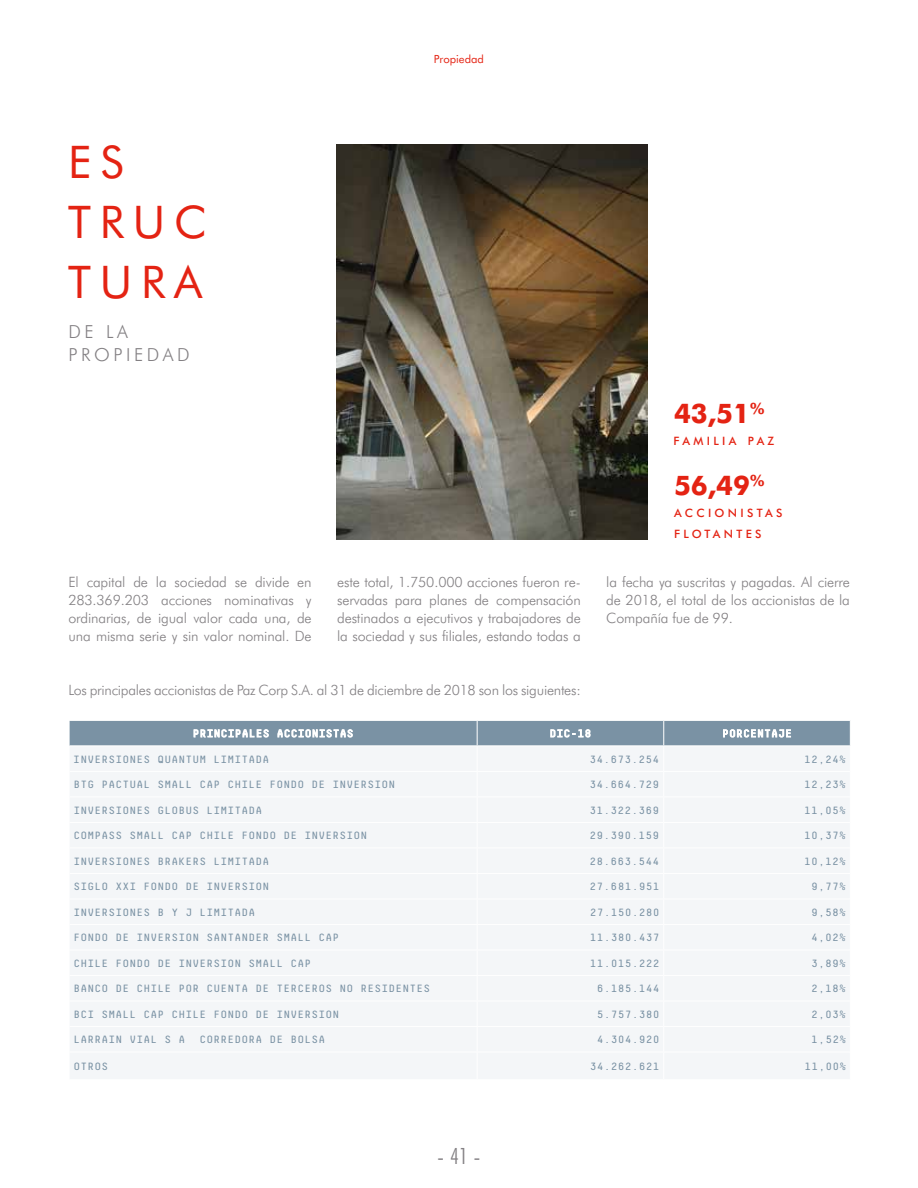
<style>
.page{position:relative;width:918px;height:1188px;background:#fff}
.page>*{position:absolute;margin:0;border:0;box-sizing:border-box;transform-origin:0 0}
.t1{font:45px/60px "Futura BT";letter-spacing:.2em;color:#e42313}
.t2{font:700 27px "Futura BT";color:#e42313}
.t3{font:300 22.5px "Futura BT";color:#838083}
.t4{font:300 18px/22.5px "Futura BT";letter-spacing:.2em;color:#838083}
.t5{font:300 14.25px/18px "Futura BT";letter-spacing:-.01em;color:#838083;text-align:justify}
.t6{font:500 11.55px/21px "Futura BT";letter-spacing:.285em;color:#e42313}
.t7{font:11.25px "Futura BT";color:#e42313}
.t8{font:10.5px "Decima Mono";letter-spacing:.01em;color:#7a92a4;scale:1.09 1}
.s1{font-stretch:condensed}
</style>
<div class="page">
<img style="left:337px;top:144px;width:311px;height:396px">
<svg style="left:69px;top:720px;width:781px;height:359px"></svg>
<p class="t7" style="left:434px;top:52px;width:52px">Propiedad</p>
<h1 class="t1" style="left:68px;top:132px;width:140px">ES<br>TRUC<br>TURA</h1>
<h3 class="t4" style="left:68px;top:320px;width:123px">DE LA<br>PROPIEDAD</h3>
<h3 class="t5" style="left:337px;top:573px;width:245px">este total, 1.750.000 acciones fueron re&shy;servadas para planes de compensación destinados a ejecutivos y trabajadores de la sociedad y sus filiales, estando todas a</h3>
<h3 class="t5" style="left:68px;top:681px;width:514px">Los principales accionistas de Paz Corp S.A. al 31 de diciembre de 2018 son los siguientes:</h3>
<h3 class="t5" style="left:68px;top:573px;width:245px">El capital de la sociedad se divide en 283.369.203 acciones nominativas y ordinarias, de igual valor cada una, de una misma serie y sin valor nominal. De</h3>
<h2 class="t2" style="left:674px;top:397px;width:92px">43,51<sup>%</sup></h2>
<p class="t6" style="left:674px;top:430px;width:102px">FAMILIA PAZ</p>
<h2 class="t2" style="left:674px;top:469px;width:92px">56,49<sup>%</sup></h2>
<p class="t6" style="left:674px;top:502px;width:110px">ACCIONISTAS<br>FLOTANTES</p>
<h3 class="t5" style="left:606px;top:573px;width:245px">la fecha ya suscritas y pagadas. Al cierre de 2018, el total de los accionistas de la Compañía fue de 99.</h3>
<p class="t8" style="left:73px;top:753px;width:181px">INVERSIONES QUANTUM LIMITADA</p>
<p class="t8" style="left:590px;top:753px;width:66px">34.673.254</p>
<p class="t8" style="left:804px;top:753px;width:40px">12,24%</p>
<p class="t8" style="left:73px;top:779px;width:297px">BTG PACTUAL SMALL CAP CHILE FONDO DE INVERSION</p>
<p class="t8" style="left:590px;top:779px;width:66px">34.664.729</p>
<p class="t8" style="left:804px;top:779px;width:40px">12,23%</p>
<p class="t8" style="left:73px;top:804px;width:175px">INVERSIONES GLOBUS LIMITADA</p>
<p class="t8" style="left:590px;top:804px;width:66px">31.322.369</p>
<p class="t8" style="left:804px;top:804px;width:40px">11,05%</p>
<p class="t8" style="left:73px;top:830px;width:271px">COMPASS SMALL CAP CHILE FONDO DE INVERSION</p>
<p class="t8" style="left:590px;top:830px;width:66px">29.390.159</p>
<p class="t8" style="left:804px;top:830px;width:40px">10,37%</p>
<p class="t8" style="left:73px;top:855px;width:181px">INVERSIONES BRAKERS LIMITADA</p>
<p class="t8" style="left:590px;top:855px;width:66px">28.663.544</p>
<p class="t8" style="left:804px;top:855px;width:40px">10,12%</p>
<p class="t8" style="left:73px;top:881px;width:181px">SIGLO XXI FONDO DE INVERSION</p>
<p class="t8" style="left:590px;top:881px;width:66px">27.681.951</p>
<p class="t8" style="left:811px;top:881px;width:34px">9,77%</p>
<p class="t8" style="left:73px;top:906px;width:168px">INVERSIONES B Y J LIMITADA</p>
<p class="t8" style="left:590px;top:906px;width:66px">27.150.280</p>
<p class="t8" style="left:811px;top:906px;width:34px">9,58%</p>
<p class="t8" style="left:73px;top:932px;width:245px">FONDO DE INVERSION SANTANDER SMALL CAP</p>
<p class="t8" style="left:590px;top:932px;width:66px">11.380.437</p>
<p class="t8" style="left:811px;top:932px;width:34px">4,02%</p>
<p class="t8" style="left:73px;top:957px;width:220px">CHILE FONDO DE INVERSION SMALL CAP</p>
<p class="t8" style="left:590px;top:957px;width:66px">11.015.222</p>
<p class="t8" style="left:811px;top:957px;width:34px">3,89%</p>
<p class="t8" style="left:73px;top:983px;width:329px">BANCO DE CHILE POR CUENTA DE TERCEROS NO RESIDENTES</p>
<p class="t8" style="left:597px;top:983px;width:59px">6.185.144</p>
<p class="t8" style="left:811px;top:983px;width:34px">2,18%</p>
<p class="t8" style="left:73px;top:1008px;width:245px">BCI SMALL CAP CHILE FONDO DE INVERSION</p>
<p class="t8" style="left:597px;top:1008px;width:59px">5.757.380</p>
<p class="t8" style="left:811px;top:1008px;width:34px">2,03%</p>
<p class="t8" style="left:73px;top:1034px;width:104px">LARRAIN VIAL S A</p>
<p class="t8" style="left:199px;top:1034px;width:117px">CORREDORA DE BOLSA</p>
<p class="t8" style="left:597px;top:1034px;width:59px">4.304.920</p>
<p class="t8" style="left:811px;top:1034px;width:34px">1,52%</p>
<p class="t8" style="left:73px;top:1060px;width:34px">OTROS</p>
<p class="t8" style="left:590px;top:1060px;width:66px">34.262.621</p>
<p class="t8" style="left:804px;top:1060px;width:40px">11,00%</p>
<h3 class="t3" style="left:437px;top:1142px;width:46px">-<span class="s1">41</span>-</h3>
</div>
